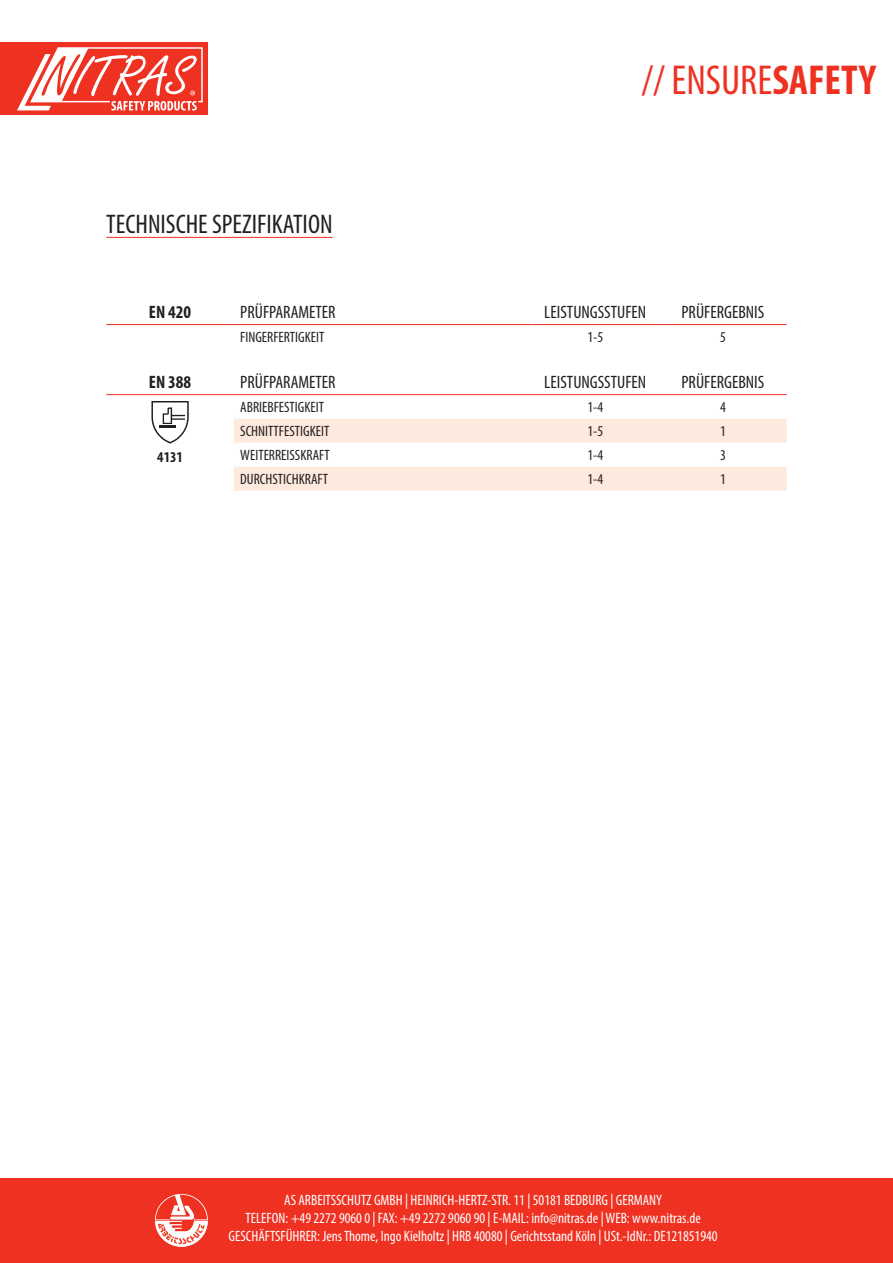
<style>
.page{position:relative;width:893px;height:1263px;background:#fff}
.page>*{position:absolute;margin:0;border:0;box-sizing:border-box;transform-origin:0 0}
.t1{font:condensed 42px "Myriad Pro";color:#ef3122}
.t2{font:condensed 27px "Myriad Pro";color:#231f20}
.t3{font:condensed 18px "Myriad Pro";color:#231f20}
.t4{font:700 condensed 18px "Myriad Pro";color:#231f20}
.t5{font:condensed 15px/18px "Myriad Pro";color:#fff;text-align:center}
.t6{font:condensed 15px "Myriad Pro";color:#231f20}
.t7{font:700 condensed 15px "Myriad Pro";color:#231f20}
.s1{font-weight:700}
</style>
<div class="page">
<div style="left:0;top:1178px;width:893px;height:85px;background:#ef3122"></div>
<div style="left:0;top:43px;width:207px;height:72px;background:#ef3122"></div>
<svg style="left:17px;top:47px;width:186px;height:64px"></svg>
<svg style="left:155px;top:1194px;width:53px;height:53px"></svg>
<hr style="left:106px;top:237px;width:227px;height:1px;background:#ef3122">
<hr style="left:106px;top:324px;width:128px;height:1px;background:#ef3122">
<hr style="left:234px;top:324px;width:297px;height:1px;background:#ef3122">
<hr style="left:531px;top:324px;width:128px;height:1px;background:#ef3122">
<hr style="left:659px;top:324px;width:128px;height:1px;background:#ef3122">
<svg style="left:234px;top:419px;width:553px;height:72px"></svg>
<hr style="left:106px;top:394px;width:128px;height:1px;background:#ef3122">
<hr style="left:234px;top:394px;width:297px;height:1px;background:#ef3122">
<hr style="left:531px;top:394px;width:128px;height:1px;background:#ef3122">
<hr style="left:659px;top:394px;width:128px;height:1px;background:#ef3122">
<svg style="left:151px;top:401px;width:38px;height:42px"></svg>
<p class="t2" style="left:106px;top:208px;width:228px">TECHNISCHE SPEZIFIKATION</p>
<h1 class="t1" style="left:641px;top:55px;width:236px">// ENSURE<span class="s1">SAFETY</span></h1>
<p class="t4" style="left:149px;top:301px;width:44px">EN 420</p>
<p class="t3" style="left:240px;top:301px;width:97px">PRÜFPARAMETER</p>
<p class="t3" style="left:544px;top:301px;width:104px">LEISTUNGSSTUFEN</p>
<p class="t3" style="left:681px;top:301px;width:84px">PRÜFERGEBNIS</p>
<p class="t6" style="left:240px;top:328px;width:86px">FINGERFERTIGKEIT</p>
<p class="t6" style="left:587px;top:328px;width:17px">1-5</p>
<p class="t6" style="left:720px;top:328px;width:7px">5</p>
<p class="t4" style="left:149px;top:371px;width:44px">EN 388</p>
<p class="t3" style="left:240px;top:371px;width:97px">PRÜFPARAMETER</p>
<p class="t3" style="left:544px;top:371px;width:104px">LEISTUNGSSTUFEN</p>
<p class="t3" style="left:681px;top:371px;width:84px">PRÜFERGEBNIS</p>
<p class="t7" style="left:157px;top:447px;width:27px">4131</p>
<p class="t6" style="left:240px;top:398px;width:85px">ABRIEBFESTIGKEIT</p>
<p class="t6" style="left:587px;top:398px;width:17px">1-4</p>
<p class="t6" style="left:720px;top:398px;width:7px">4</p>
<p class="t6" style="left:240px;top:422px;width:91px">SCHNITTFESTIGKEIT</p>
<p class="t6" style="left:587px;top:422px;width:17px">1-5</p>
<p class="t6" style="left:720px;top:422px;width:7px">1</p>
<p class="t6" style="left:240px;top:446px;width:91px">WEITERREISSKRAFT</p>
<p class="t6" style="left:587px;top:446px;width:17px">1-4</p>
<p class="t6" style="left:720px;top:446px;width:7px">3</p>
<p class="t6" style="left:240px;top:470px;width:89px">DURCHSTICHKRAFT</p>
<p class="t6" style="left:587px;top:470px;width:17px">1-4</p>
<p class="t6" style="left:720px;top:470px;width:7px">1</p>
<p class="t5" style="left:229px;top:1191px;width:491px">AS ARBEITSSCHUTZ GMBH | HEINRICH-HERTZ-STR. 11 | 50181 BEDBURG | GERMANY<br>TELEFON: +49 2272 9060 0 | FAX: +49 2272 9060 90 | E-MAIL: info@nitras.de | WEB: www.nitras.de<br>GESCHÄFTSFÜHRER: Jens Thome, Ingo Kielholtz | HRB 40080 | Gerichtsstand Köln | USt.-IdNr.: DE121851940</p>
</div>
